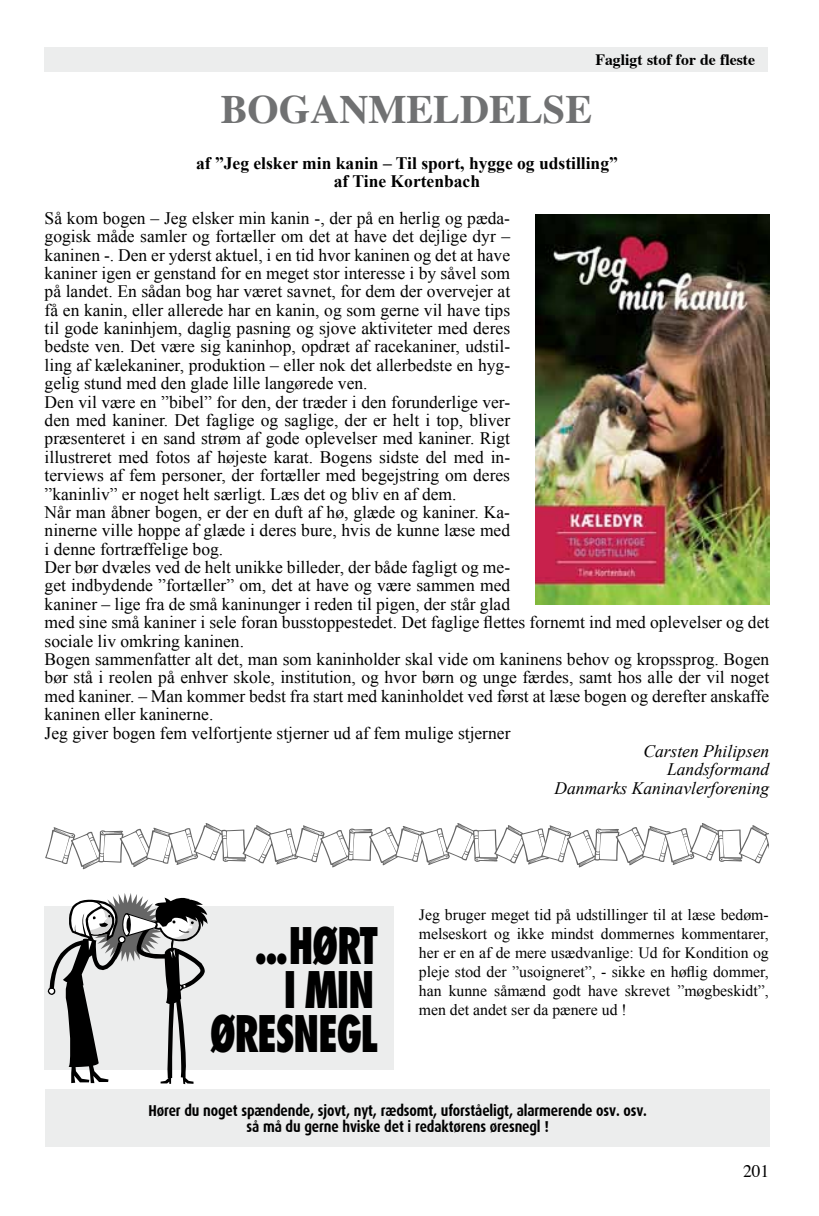
<style>
.page{position:relative;width:819px;height:1216px;background:#fff}
.page>*{position:absolute;margin:0;border:0;box-sizing:border-box;transform-origin:0 0}
.t1{font:800 condensed 49px/43.8px "Futura Std";letter-spacing:-.04em;color:#000;text-align:right;scale:.82 1}
.t2{font:700 40.25px "Times";color:#707172}
.t3{font:17.5px/18.4px "Times New Roman";color:#000}
.t4{font:700 17.5px/18.4px "Times New Roman";color:#000;text-align:center}
.t5{font:italic 17.5px/18.4px "Times New Roman";color:#000;text-align:right}
.t6{font:17.5px "Times";color:#000}
.t7{font:15.75px/18.9px "Times New Roman";color:#000;text-align:justify}
.t8{font:700 15.75px/15.8px "Dax";letter-spacing:-.01em;color:#000;text-align:center;scale:.85 1}
.t9{font:700 15.75px "Times";color:#000}
</style>
<div class="page">
<div style="left:44px;top:47px;width:723px;height:25px;background:#eceded"></div>
<svg style="left:45px;top:823px;width:723px;height:46px"></svg>
<img style="left:535px;top:214px;width:234px;height:390px">
<div style="left:45px;top:1089px;width:724px;height:57px;background:#eceded"></div>
<div style="left:44px;top:906px;width:349px;height:163px;background:#eceded"></div>
<svg style="left:48px;top:893px;width:159px;height:191px"></svg>
<p class="t9" style="left:595px;top:45px;width:161px">Fagligt stof for de fleste</p>
<h2 class="t2" style="left:221px;top:71px;width:57px">Boganmeldelse</h2>
<p class="t4" style="left:196px;top:153px;width:423px">af ”Jeg elsker min kanin – Til sport, hygge og udstilling” af Tine Kortenbach</p>
<p class="t3" style="left:45px;top:208px;width:726px">Så kom bogen – Jeg elsker min kanin -, der på en herlig og pæda-<br>gogisk måde samler og fortæller om det at have det dejlige dyr –<br>kaninen -. Den er yderst aktuel, i en tid hvor kaninen og det at have<br>kaniner igen er genstand for en meget stor interesse i by såvel som<br>på landet. En sådan bog har været savnet, for dem der overvejer at<br>få en kanin, eller allerede har en kanin, og som gerne vil have tips<br>til gode kaninhjem, daglig pasning og sjove aktiviteter med deres<br>bedste ven. Det være sig kaninhop, opdræt af racekaniner, udstil-<br>ling af kælekaniner, produktion – eller nok det allerbedste en hyg-<br>gelig stund med den glade lille langørede ven.<br>Den vil være en ”bibel” for den, der træder i den forunderlige ver-<br>den med kaniner. Det faglige og saglige, der er helt i top, bliver<br>præsenteret i en sand strøm af gode oplevelser med kaniner. Rigt<br>illustreret med fotos af højeste karat. Bogens sidste del med in-<br>terviews af fem personer, der fortæller med begejstring om deres<br>”kaninliv” er noget helt særligt. Læs det og bliv en af dem.<br>Når man åbner bogen, er der en duft af hø, glæde og kaniner. Ka-<br>ninerne ville hoppe af glæde i deres bure, hvis de kunne læse med<br>i denne fortræffelige bog.<br>Der bør dvæles ved de helt unikke billeder, der både fagligt og me-<br>get indbydende ”fortæller” om, det at have og være sammen med<br>kaniner – lige fra de små kaninunger i reden til pigen, der står glad<br>med sine små kaniner i sele foran busstoppestedet. Det faglige flettes fornemt ind med oplevelser og det sociale liv omkring kaninen.<br>Bogen sammenfatter alt det, man som kaninholder skal vide om kaninens behov og kropssprog. Bogen bør stå i reolen på enhver skole, institution, og hvor børn og unge færdes, samt hos alle der vil noget med kaniner. – Man kommer bedst fra start med kaninholdet ved først at læse bogen og derefter anskaffe kaninen eller kaninerne.<br>Jeg giver bogen fem velfortjente stjerner ud af fem mulige stjerner</p>
<p class="t5" style="left:554px;top:741px;width:216px">Carsten Philipsen<br>Landsformand<br>Danmarks Kaninavlerforening</p>
<h1 class="t1" style="left:210px;top:924px;width:207px">...HØRT<br>I MIN<br>ØRESNEGL</h1>
<p class="t7" style="left:419px;top:905px;width:351px">Jeg bruger meget tid på udstillinger til at læse bedøm&shy;melseskort og ikke mindst dommernes kommentarer, her er en af de mere usædvanlige: Ud for Kondition og pleje stod der ”usoigneret”, - sikke en høflig dommer, han kunne såmænd godt have skrevet ”møgbeskidt”, men det andet ser da pænere ud !</p>
<p class="t8" style="left:148px;top:1102px;width:588px">Hører du noget spændende, sjovt, nyt, rædsomt, uforståeligt, alarmerende osv. osv. så må du gerne hviske det i redaktørens øresnegl !</p>
<p class="t6" style="left:743px;top:1154px;width:28px">201</p>
</div>
